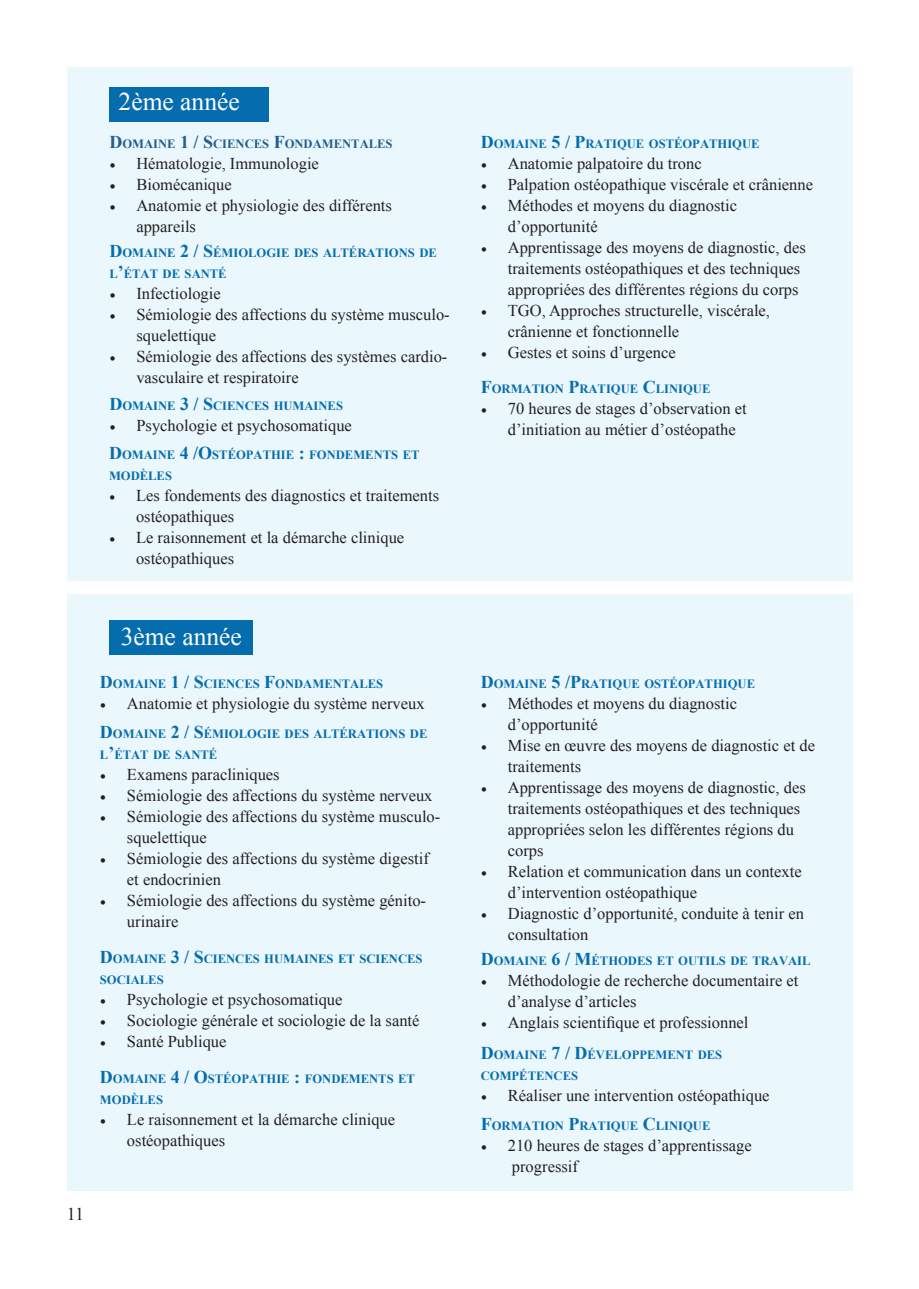
<style>
.page{position:relative;width:919px;height:1289px;background:#fff}
.page>*{position:absolute;margin:0;border:0;box-sizing:border-box;transform-origin:0 0}
.t1{font:25.5px "Times New Roman";color:#fff}
.t2{font:18px "Times New Roman";color:#231f20}
.t3{font:16.5px/21px "Times New Roman";color:#231f20}
.t4{font:700 12.6px/21px "Times New Roman";color:#056dad}
.t5{font:700 12.6px "Times New Roman";color:#225f8d}
.s1{font-size:18px}
.s2{font-family:"Minion Pro"}
</style>
<div class="page">
<div style="left:67px;top:67px;width:785px;height:514px;background:#eaf7fd"></div>
<div style="left:109px;top:88px;width:159px;height:34px;background:#056dad"></div>
<div style="left:67px;top:594px;width:785px;height:596px;background:#eaf7fd"></div>
<div style="left:109px;top:620px;width:144px;height:34px;background:#056dad"></div>
<h1 class="t1" style="left:119px;top:84px;width:123px">2ème année</h1>
<p class="t5" style="left:109px;top:135px;width:285px"><span class="s1">D</span>OMAINE <span class="s1">1 / S</span>CIENCES <span class="s1">F</span>ONDAMENTALES</p>
<p class="t3" style="left:109px;top:153px;width:211px"><span class="s2">•</span> Hématologie, Immunologie</p>
<p class="t3" style="left:109px;top:174px;width:124px"><span class="s2">•</span> Biomécanique</p>
<p class="t3" style="left:136px;top:195px;width:257px;text-indent:-27px"><span class="s2">•</span> Anatomie et physiologie des différents appareils</p>
<p class="t4" style="left:109px;top:242px;width:329px"><span class="s1">D</span>OMAINE <span class="s1">2 / S</span>ÉMIOLOGIE DES ALTÉRATIONS DE<br>L<span class="s1">’</span>ÉTAT DE SANTÉ</p>
<p class="t3" style="left:109px;top:283px;width:113px"><span class="s2">•</span> Infectiologie</p>
<p class="t3" style="left:136px;top:304px;width:315px;text-indent:-27px"><span class="s2">•</span> Sémiologie des affections du système musculo&shy;squelettique</p>
<p class="t3" style="left:136px;top:346px;width:312px;text-indent:-27px"><span class="s2">•</span> Sémiologie des affections des systèmes cardio&shy;vasculaire et respiratoire</p>
<p class="t4" style="left:109px;top:395px;width:235px"><span class="s1">D</span>OMAINE <span class="s1">3 / S</span>CIENCES HUMAINES</p>
<p class="t3" style="left:109px;top:414px;width:244px"><span class="s2">•</span> Psychologie et psychosomatique</p>
<p class="t4" style="left:109px;top:444px;width:312px"><span class="s1">D</span>OMAINE <span class="s1">4 /O</span>STÉOPATHIE <span class="s1">:</span> FONDEMENTS ET<br>MODÈLES</p>
<p class="t3" style="left:136px;top:484px;width:304px;text-indent:-27px"><span class="s2">•</span> Les fondements des diagnostics et traitements ostéopathiques</p>
<p class="t3" style="left:136px;top:526px;width:270px;text-indent:-27px"><span class="s2">•</span> Le raisonnement et la démarche clinique ostéopathiques</p>
<h1 class="t1" style="left:121px;top:619px;width:123px">3ème année</h1>
<p class="t4" style="left:100px;top:672px;width:285px"><span class="s1">D</span>OMAINE <span class="s1">1 / S</span>CIENCES <span class="s1">F</span>ONDAMENTALES</p>
<p class="t3" style="left:100px;top:692px;width:326px"><span class="s2">•</span> Anatomie et physiologie du système nerveux</p>
<p class="t4" style="left:100px;top:723px;width:329px"><span class="s1">D</span>OMAINE <span class="s1">2 / S</span>ÉMIOLOGIE DES ALTÉRATIONS DE<br>L<span class="s1">’</span>ÉTAT DE SANTÉ</p>
<p class="t3" style="left:100px;top:764px;width:181px"><span class="s2">•</span> Examens paracliniques</p>
<p class="t3" style="left:100px;top:785px;width:334px"><span class="s2">•</span> Sémiologie des affections du système nerveux</p>
<p class="t3" style="left:127px;top:806px;width:315px;text-indent:-27px"><span class="s2">•</span> Sémiologie des affections du système musculo&shy;squelettique</p>
<p class="t3" style="left:127px;top:848px;width:303px;text-indent:-27px"><span class="s2">•</span> Sémiologie des affections du système digestif et endocrinien</p>
<p class="t3" style="left:127px;top:890px;width:300px;text-indent:-27px"><span class="s2">•</span> Sémiologie des affections du système génito&shy;urinaire</p>
<p class="t4" style="left:100px;top:947px;width:324px"><span class="s1">D</span>OMAINE <span class="s1">3 / S</span>CIENCES HUMAINES ET SCIENCES<br>SOCIALES</p>
<p class="t3" style="left:100px;top:988px;width:244px"><span class="s2">•</span> Psychologie et psychosomatique</p>
<p class="t3" style="left:100px;top:1009px;width:321px"><span class="s2">•</span> Sociologie générale et sociologie de la santé</p>
<p class="t3" style="left:100px;top:1030px;width:128px"><span class="s2">•</span> Santé Publique</p>
<p class="t4" style="left:100px;top:1068px;width:316px"><span class="s1">D</span>OMAINE <span class="s1">4 / O</span>STÉOPATHIE <span class="s1">:</span> FONDEMENTS ET<br>MODÈLES</p>
<p class="t3" style="left:127px;top:1108px;width:270px;text-indent:-27px"><span class="s2">•</span> Le raisonnement et la démarche clinique ostéopathiques</p>
<p class="t2" style="left:67px;top:1201px;width:19px">11</p>
<p class="t4" style="left:480px;top:133px;width:280px"><span class="s1">D</span>OMAINE <span class="s1">5 / P</span>RATIQUE OSTÉOPATHIQUE</p>
<p class="t3" style="left:480px;top:153px;width:222px"><span class="s2">•</span> Anatomie palpatoire du tronc</p>
<p class="t3" style="left:480px;top:174px;width:334px"><span class="s2">•</span> Palpation ostéopathique viscérale et crânienne</p>
<p class="t3" style="left:507px;top:195px;width:231px;text-indent:-27px"><span class="s2">•</span> Méthodes et moyens du diagnostic d’opportunité</p>
<p class="t3" style="left:507px;top:237px;width:299px;text-indent:-27px"><span class="s2">•</span> Apprentissage des moyens de diagnostic, des traitements ostéopathiques et des techniques appropriées des différentes régions du corps</p>
<p class="t3" style="left:507px;top:300px;width:264px;text-indent:-27px"><span class="s2">•</span> TGO, Approches structurelle, viscérale, crânienne et fonctionnelle</p>
<p class="t3" style="left:480px;top:342px;width:196px"><span class="s2">•</span> Gestes et soins d’urgence</p>
<p class="t4" style="left:480px;top:377px;width:231px"><span class="s1">F</span>ORMATION <span class="s1">P</span>RATIQUE <span class="s1">C</span>LINIQUE</p>
<p class="t3" style="left:507px;top:397px;width:240px;text-indent:-27px"><span class="s2">•</span> 70 heures de stages d’observation et d’initiation au métier d’ostéopathe</p>
<p class="t4" style="left:480px;top:672px;width:276px"><span class="s1">D</span>OMAINE <span class="s1">5 /P</span>RATIQUE OSTÉOPATHIQUE</p>
<p class="t3" style="left:507px;top:692px;width:231px;text-indent:-27px"><span class="s2">•</span> Méthodes et moyens du diagnostic d’opportunité</p>
<p class="t3" style="left:507px;top:734px;width:309px;text-indent:-27px"><span class="s2">•</span> Mise en œuvre des moyens de diagnostic et de traitements</p>
<p class="t3" style="left:507px;top:776px;width:299px;text-indent:-27px"><span class="s2">•</span> Apprentissage des moyens de diagnostic, des traitements ostéopathiques et des techniques appropriées selon les différentes régions du corps</p>
<p class="t3" style="left:507px;top:860px;width:295px;text-indent:-27px"><span class="s2">•</span> Relation et communication dans un contexte d’intervention ostéopathique</p>
<p class="t3" style="left:507px;top:902px;width:298px;text-indent:-27px"><span class="s2">•</span> Diagnostic d’opportunité, conduite à tenir en consultation</p>
<p class="t4" style="left:480px;top:949px;width:331px"><span class="s1">D</span>OMAINE <span class="s1">6 / M</span>ÉTHODES ET OUTILS DE TRAVAIL</p>
<p class="t3" style="left:507px;top:969px;width:292px;text-indent:-27px"><span class="s2">•</span> Méthodologie de recherche documentaire et d’analyse d’articles</p>
<p class="t3" style="left:480px;top:1011px;width:269px"><span class="s2">•</span> Anglais scientifique et professionnel</p>
<p class="t4" style="left:480px;top:1043px;width:243px"><span class="s1">D</span>OMAINE <span class="s1">7 / D</span>ÉVELOPPEMENT DES<br>COMPÉTENCES</p>
<p class="t3" style="left:480px;top:1084px;width:290px"><span class="s2">•</span> Réaliser une intervention ostéopathique</p>
<p class="t4" style="left:480px;top:1115px;width:231px"><span class="s1">F</span>ORMATION <span class="s1">P</span>RATIQUE <span class="s1">C</span>LINIQUE</p>
<p class="t3" style="left:512px;top:1134px;width:241px;text-indent:-31px"><span class="s2">•</span> 210 heures de stages d’apprentissage progressif</p>
</div>
